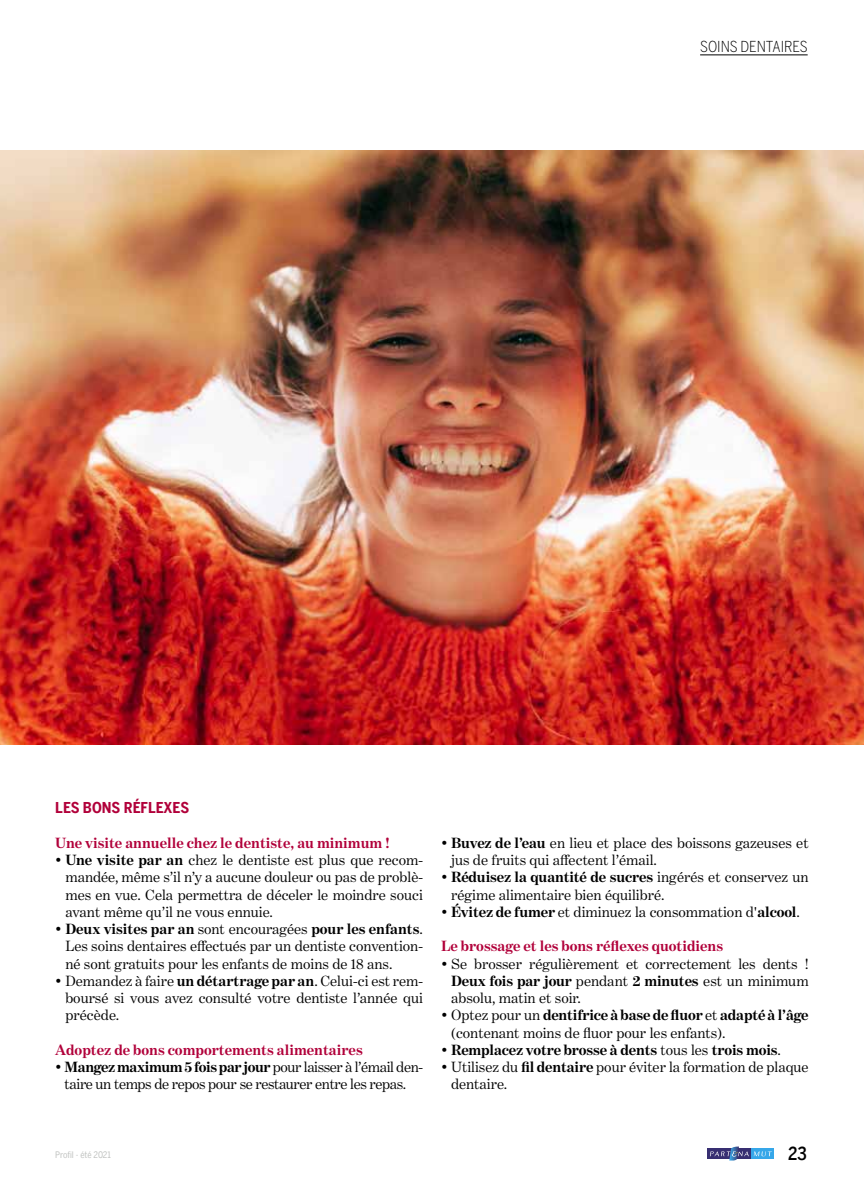
<style>
.page{position:relative;width:864px;height:1191px;background:#fff}
.page>*{position:absolute;margin:0;border:0;box-sizing:border-box;transform-origin:0 0}
.t1{font:500 18px "Benton Sans Cond";color:#000}
.t2{font:15px/17.2px "Benton Modern One";color:#000;text-align:justify}
.t3{font:700 15px "Benton Modern One";color:#b1003a}
.t4{font:15px/17.2px "Benton Modern One";letter-spacing:-.025em;color:#000;text-align:center}
.t5{font:700 15px "Benton Modern One";letter-spacing:-.01em;color:#000}
.t6{font:700 15px "Benton Sans Cond";color:#b1003a}
.t7{font:300 condensed 15px "Benton Sans";color:#000}
.t8{font:9px "Benton Sans Cond";letter-spacing:-.01em;color:#c1c3c1}
.s1{font-weight:700}
.s2{font-weight:400}
</style>
<div class="page">
<div style="left:707px;top:1148px;width:43px;height:10px;background:#382f72"></div>
<div style="left:751px;top:1148px;width:22px;height:10px;background:#36a7e9"></div>
<svg style="left:709px;top:1146px;width:62px;height:14px"></svg>
<hr style="left:699px;top:55px;width:108px;height:1px;background:#000">
<img style="left:0;top:150px;width:863px;height:594px">
<p class="t7" style="left:699px;top:38px;width:109px">SOINS DENTAIRES</p>
<p class="t6" style="left:55px;top:799px;width:135px">LES BONS RÉFLEXES</p>
<p class="t3" style="left:55px;top:833px;width:335px">Une visite annuelle chez le dentiste, au minimum !</p>
<p class="t2" style="left:65px;top:851px;width:359px;text-indent:-10px">• <span class="s1">Une visite par an</span> chez le dentiste est plus que recom&shy;mandée, même s’il n’y a aucune douleur ou pas de problè&shy;mes en vue. Cela permettra de déceler le moindre souci avant même qu’il ne vous ennuie.</p>
<p class="t2" style="left:65px;top:920px;width:359px;text-indent:-10px">• <span class="s1">Deux visites par an</span> sont encouragées <span class="s1">pour les enfants</span>.<br>Les soins dentaires effectués par un dentiste convention&shy;né sont gratuits pour les enfants de moins de 18 ans.</p>
<p class="t2" style="left:65px;top:972px;width:359px;text-indent:-10px">• Demandez à faire <span class="s1">un détartrage par an</span>. Celui-ci est rem&shy;boursé si vous avez consulté votre dentiste l’année qui précède.</p>
<p class="t3" style="left:55px;top:1040px;width:309px">Adoptez de bons comportements alimentaires</p>
<p class="t4" style="left:55px;top:1058px;width:369px">• <span class="s1">Mangez maximum 5 fois par jour</span> pour laisser à l’émail den&shy;taire un temps de repos pour se restaurer entre les repas.</p>
<p class="t2" style="left:451px;top:834px;width:359px;text-indent:-10px">• <span class="s1">Buvez de l’eau</span> en lieu et place des boissons gazeuses et jus de fruits qui affectent l’émail.</p>
<p class="t2" style="left:451px;top:868px;width:359px;text-indent:-10px">• <span class="s1">Réduisez la quantité de sucres</span> ingérés et conservez un régime alimentaire bien équilibré.</p>
<p class="t2" style="left:441px;top:903px;width:360px">• <span class="s1">Évitez de fumer</span> et diminuez la consommation d'<span class="s1">alcool</span>.</p>
<p class="t3" style="left:441px;top:937px;width:283px">Le brossage et les bons réflexes quotidiens</p>
<p class="t2" style="left:451px;top:955px;width:359px;text-indent:-10px">• Se brosser régulièrement et correctement les dents !<br><span class="s1">Deux fois par jour</span> pendant <span class="s1">2 minutes</span> est un minimum absolu, matin et soir.</p>
<p class="t2" style="left:451px;top:1006px;width:359px;text-indent:-10px">• Optez pour un <span class="s1">dentifrice à base de fluor</span> et <span class="s1">adapté à l’âge </span>(contenant moins de fluor pour les enfants).</p>
<p class="t5" style="left:441px;top:1040px;width:341px"><span class="s2">•</span> Remplacez votre brosse à dents <span class="s2">tous les</span> trois mois<span class="s2">.</span></p>
<p class="t2" style="left:451px;top:1058px;width:359px;text-indent:-10px">• Utilisez du <span class="s1">fil dentaire</span> pour éviter la formation de plaque dentaire.</p>
<p class="t8" style="left:55px;top:1149px;width:57px">Profil - été 2021</p>
<p class="t1" style="left:787px;top:1143px;width:20px">23</p>
</div>
